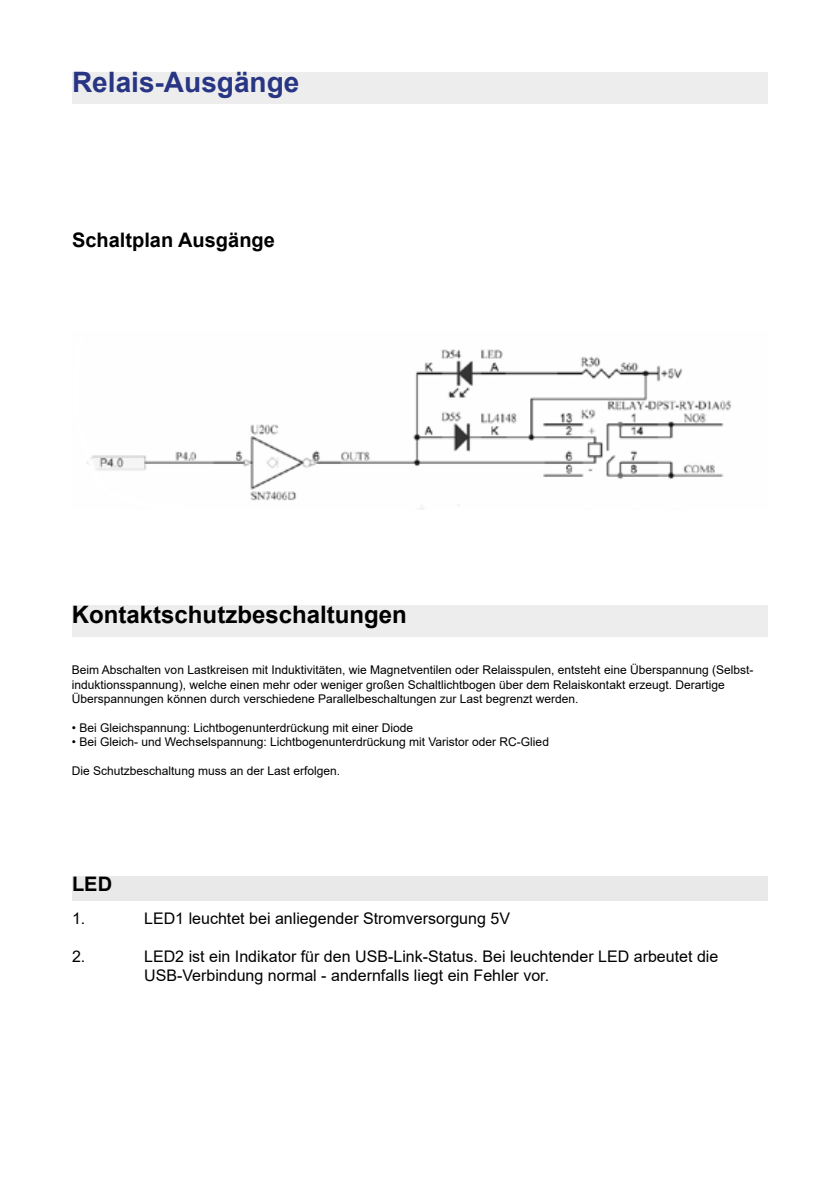
<style>
.page{position:relative;width:840px;height:1191px;background:#fff}
.page>*{position:absolute;margin:0;border:0;box-sizing:border-box;transform-origin:0 0}
.t1{font:700 28px "Arial";color:#283583}
.t2{font:700 24px "Arial";color:#000}
.t3{font:700 20px "Arial";color:#000}
.t4{font:16px/19.2px "Arial";color:#000}
.t5{font:12px/14.4px "Arial";color:#000}
</style>
<div class="page">
<div style="left:72px;top:606px;width:695px;height:31px;background:#ededed"></div>
<div style="left:72px;top:72px;width:695px;height:31px;background:#ededed"></div>
<div style="left:72px;top:876px;width:695px;height:25px;background:#e9e9e9"></div>
<img style="left:86px;top:349px;width:646px;height:160px">
<h1 class="t1" style="left:72px;top:63px;width:229px">Relais-Ausgänge</h1>
<h3 class="t3" style="left:72px;top:226px;width:204px">Schaltplan Ausgänge</h3>
<h2 class="t2" style="left:72px;top:598px;width:336px">Kontaktschutzbeschaltungen</h2>
<p class="t5" style="left:72px;top:663px;width:683px">Beim Abschalten von Lastkreisen mit Induktivitäten, wie Magnetventilen oder Relaisspulen, entsteht eine Überspannung (Selbst&shy;induktionsspannung), welche einen mehr oder weniger großen Schaltlichtbogen über dem Relaiskontakt erzeugt. Derartige<br>Überspannungen können durch verschiedene Parallelbeschaltungen zur Last begrenzt werden.</p>
<p class="t5" style="left:72px;top:720px;width:343px">• Bei Gleichspannung: Lichtbogenunterdrückung mit einer Diode</p>
<p class="t5" style="left:72px;top:735px;width:478px">• Bei Gleich- und Wechselspannung: Lichtbogenunterdrückung mit Varistor oder RC-Glied</p>
<p class="t5" style="left:72px;top:763px;width:270px">Die Schutzbeschaltung muss an der Last erfolgen.</p>
<h3 class="t3" style="left:72px;top:869px;width:41px">LED</h3>
<h3 class="t4" style="left:72px;top:908px;width:15px">1.</h3>
<h3 class="t4" style="left:144px;top:908px;width:367px">LED1 leuchtet bei anliegender Stromversorgung 5V</h3>
<h3 class="t4" style="left:72px;top:946px;width:15px">2.</h3>
<h3 class="t4" style="left:144px;top:946px;width:575px">LED2 ist ein Indikator für den USB-Link-Status. Bei leuchtender LED arbeutet die<br>USB-Verbindung normal - andernfalls liegt ein Fehler vor.</h3>
</div>
